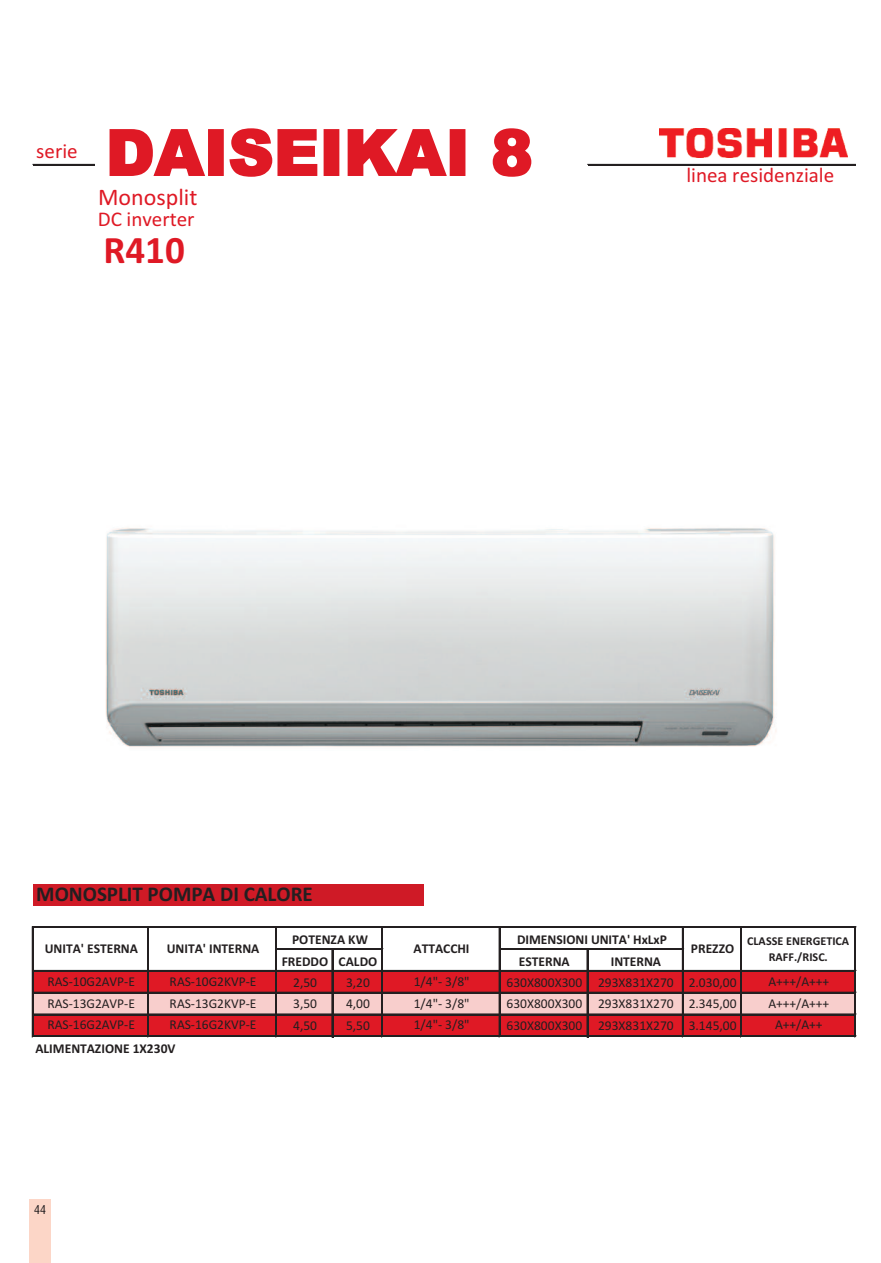
<style>
.page{position:relative;width:881px;height:1263px;background:#fff}
.page>*{position:absolute;margin:0;border:0;box-sizing:border-box;transform-origin:0 0}
.t1{font:900 63px "Arial";color:#df1925}
.t2{font:700 39px "Calibri";color:#df1925}
.t3{font:24px "Calibri";color:#df1925}
.t4{font:21px "Calibri";color:#df1925}
.t5{font:700 21px "Calibri";color:#231f20}
.t6{font:13.5px "Calibri";color:#231f20}
.t7{font:700 13.5px "Calibri";color:#231f20}
.t8{font:700 12px/16.2px "Calibri";letter-spacing:.005em;color:#231f20;text-align:center}
.t9{font:condensed 12px "Helvetica";color:#231f20}
</style>
<div class="page">
<div style="left:30px;top:1199px;width:21px;height:64px;background:#fcd6c7"></div>
<img style="left:659px;top:129px;width:188px;height:28px">
<div style="left:33px;top:884px;width:390px;height:22px;background:#cf1a26"></div>
<div style="left:33px;top:971px;width:822px;height:22px;background:#df1925"></div>
<div style="left:33px;top:993px;width:822px;height:22px;background:#f8cecc"></div>
<div style="left:33px;top:1014px;width:822px;height:22px;background:#df1925"></div>
<hr style="left:33px;top:164px;width:61px;height:2px;background:#231f20">
<hr style="left:277px;top:948px;width:106px;height:2px;background:#231f20">
<hr style="left:32px;top:927px;width:2px;height:110px;background:#231f20">
<hr style="left:147px;top:928px;width:1px;height:109px;background:#231f20">
<hr style="left:148px;top:928px;width:1px;height:109px;background:#231f20">
<hr style="left:275px;top:928px;width:1px;height:109px;background:#231f20">
<hr style="left:276px;top:928px;width:1px;height:109px;background:#231f20">
<hr style="left:381px;top:928px;width:2px;height:109px;background:#231f20">
<hr style="left:498px;top:928px;width:1px;height:109px;background:#231f20">
<hr style="left:499px;top:928px;width:1px;height:109px;background:#231f20">
<hr style="left:682px;top:928px;width:1px;height:109px;background:#231f20">
<hr style="left:740px;top:928px;width:1px;height:109px;background:#231f20">
<hr style="left:854px;top:928px;width:1px;height:109px;background:#231f20">
<hr style="left:331px;top:950px;width:1px;height:87px;background:#231f20">
<hr style="left:332px;top:950px;width:1px;height:87px;background:#231f20">
<hr style="left:586px;top:950px;width:2px;height:87px;background:#231f20">
<hr style="left:587px;top:164px;width:268px;height:2px;background:#231f20">
<hr style="left:34px;top:926px;width:821px;height:1px;background:#231f20">
<hr style="left:34px;top:927px;width:821px;height:1px;background:#231f20">
<hr style="left:500px;top:948px;width:183px;height:2px;background:#231f20">
<hr style="left:34px;top:970px;width:821px;height:2px;background:#231f20">
<hr style="left:34px;top:992px;width:821px;height:1px;background:#231f20">
<hr style="left:34px;top:1014px;width:821px;height:1px;background:#231f20">
<hr style="left:34px;top:1035px;width:821px;height:1px;background:#231f20">
<hr style="left:34px;top:1036px;width:821px;height:1px;background:#231f20">
<img style="left:105px;top:527px;width:672px;height:220px">
<h3 class="t4" style="left:36px;top:139px;width:43px">serie</h3>
<h1 class="t1" style="left:106px;top:116px;width:429px">DAISEIKAI 8</h1>
<h3 class="t3" style="left:98px;top:183px;width:101px">Monosplit</h3>
<h3 class="t4" style="left:98px;top:206px;width:98px">DC inverter</h3>
<h2 class="t2" style="left:103px;top:226px;width:83px">R410</h2>
<h3 class="t4" style="left:686px;top:163px;width:149px">linea residenziale</h3>
<h3 class="t5" style="left:36px;top:882px;width:278px">MONOSPLIT POMPA DI CALORE</h3>
<p class="t7" style="left:517px;top:931px;width:151px">DIMENSIONI UNITA' HxLxP</p>
<p class="t8" style="left:747px;top:932px;width:103px">CLASSE ENERGETICA<br>RAFF./RISC.</p>
<p class="t7" style="left:292px;top:931px;width:77px">POTENZA KW</p>
<p class="t7" style="left:45px;top:940px;width:95px">UNITA' ESTERNA</p>
<p class="t7" style="left:167px;top:940px;width:94px">UNITA' INTERNA</p>
<p class="t7" style="left:690px;top:940px;width:45px">PREZZO</p>
<p class="t7" style="left:413px;top:940px;width:57px">ATTACCHI</p>
<p class="t7" style="left:282px;top:953px;width:97px">FREDDO CALDO</p>
<p class="t7" style="left:519px;top:953px;width:52px">ESTERNA</p>
<p class="t7" style="left:610px;top:953px;width:52px">INTERNA</p>
<p class="t6" style="left:293px;top:974px;width:25px">2,50</p>
<p class="t6" style="left:346px;top:974px;width:25px">3,20</p>
<p class="t6" style="left:506px;top:974px;width:231px">630X800X300 293X831X270 2.030,00</p>
<p class="t6" style="left:293px;top:996px;width:25px">3,50</p>
<p class="t6" style="left:346px;top:996px;width:25px">4,00</p>
<p class="t6" style="left:506px;top:996px;width:231px">630X800X300 293X831X270 2.345,00</p>
<p class="t6" style="left:47px;top:973px;width:89px">RAS-10G2AVP-E</p>
<p class="t6" style="left:169px;top:973px;width:88px">RAS-10G2KVP-E</p>
<p class="t6" style="left:413px;top:973px;width:57px">1/4"- 3/8"</p>
<p class="t6" style="left:768px;top:973px;width:62px">A+++/A+++</p>
<p class="t6" style="left:47px;top:995px;width:89px">RAS-13G2AVP-E</p>
<p class="t6" style="left:169px;top:995px;width:88px">RAS-13G2KVP-E</p>
<p class="t6" style="left:413px;top:995px;width:57px">1/4"- 3/8"</p>
<p class="t6" style="left:768px;top:995px;width:62px">A+++/A+++</p>
<p class="t7" style="left:35px;top:1040px;width:141px">ALIMENTAZIONE 1X230V</p>
<p class="t6" style="left:413px;top:1017px;width:57px">1/4"- 3/8"</p>
<p class="t6" style="left:775px;top:1017px;width:49px">A++/A++</p>
<p class="t6" style="left:47px;top:1017px;width:89px">RAS-16G2AVP-E</p>
<p class="t6" style="left:169px;top:1017px;width:88px">RAS-16G2KVP-E</p>
<p class="t6" style="left:293px;top:1017px;width:25px">4,50</p>
<p class="t6" style="left:346px;top:1017px;width:25px">5,50</p>
<p class="t6" style="left:506px;top:1017px;width:231px">630X800X300 293X831X270 3.145,00</p>
<p class="t9" style="left:34px;top:1205px;width:13px">44</p>
</div>
